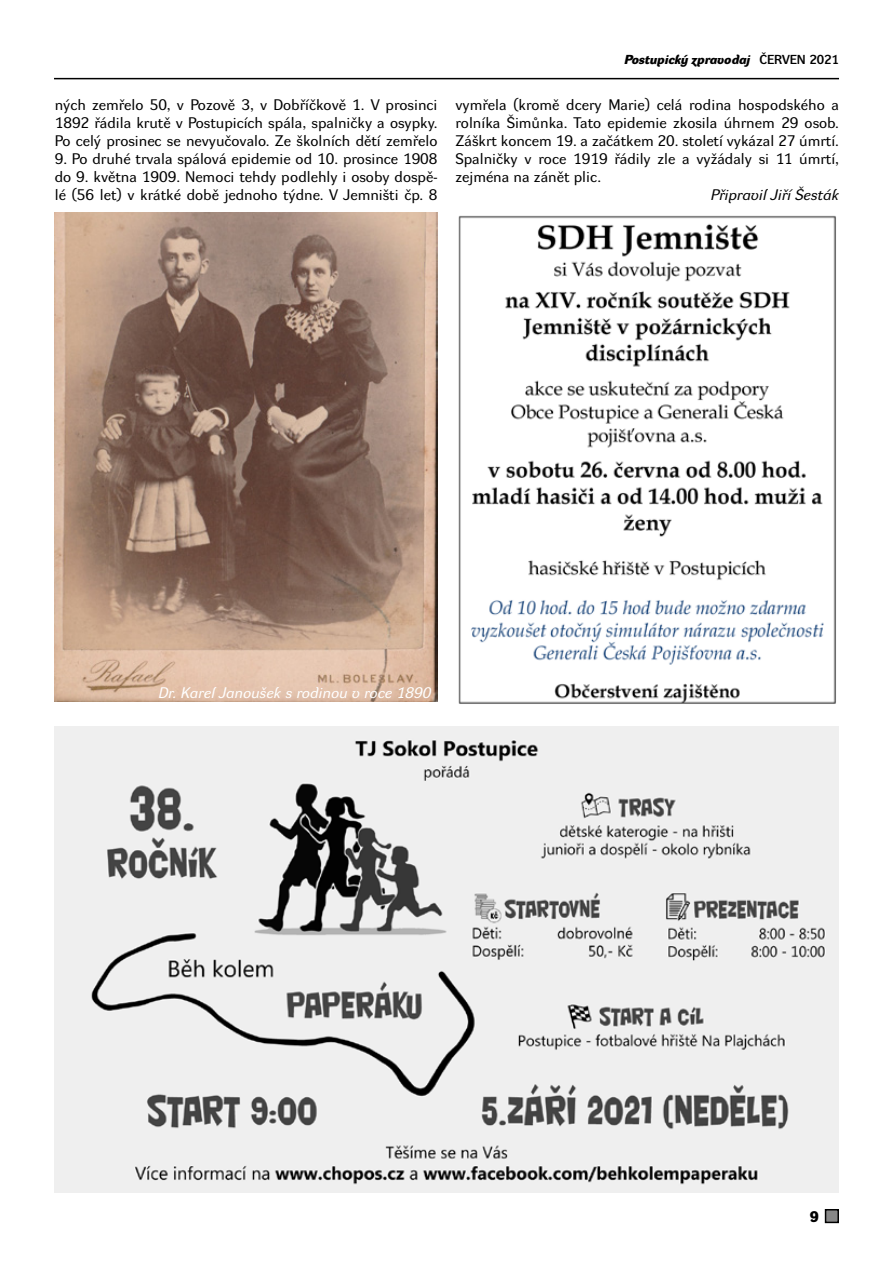
<style>
.page{position:relative;width:893px;height:1263px;background:#fff}
.page>*{position:absolute;margin:0;border:0;box-sizing:border-box;transform-origin:0 0}
.t1{font:15px/18px "Dyna Grotesk RE";color:#000;text-align:justify}
.t2{font:italic 15px "Dyna Grotesk RE";color:#fff}
.t3{font:italic 15px "Dyna Grotesk RE";color:#000}
.t4{font:700 15px "Dyna Grotesk DE";color:#000}
.t5{font:italic 700 12.75px "Dyna Grotesk DE";color:#000}
.s1{font-weight:400;font-style:normal}
</style>
<div class="page">
<hr style="left:54px;top:78px;width:785px;height:1px;background:#000">
<div style="left:825px;top:1210px;width:13px;height:12px;background:#878787"></div>
<div style="left:825px;top:1209px;width:14px;height:14px;border:2px solid #000"></div>
<img style="left:458px;top:215px;width:378px;height:489px">
<img style="left:55px;top:212px;width:382px;height:489px">
<img style="left:55px;top:726px;width:784px;height:467px">
<p class="t1" style="left:55px;top:97px;width:384px">ných zemřelo 50, v Pozově 3, v Dobříčkově 1. V prosinci 1892 řádila krutě v Postupicích spála, spalničky a osypky.<br>Po celý prosinec se nevyučovalo. Ze školních dětí zemřelo</p>
<p class="t1" style="left:55px;top:151px;width:384px">9. Po druhé trvala spálová epidemie od 10. prosince 1908 do 9. května 1909. Nemoci tehdy podlehly i osoby dospě&shy;lé (56 let) v krátké době jednoho týdne. V Jemništi čp. 8</p>
<p class="t5" style="left:624px;top:52px;width:216px">Postupický zpravodaj <span class="s1">ČERVEN 2021</span></p>
<p class="t1" style="left:455px;top:97px;width:385px">vymřela (kromě dcery Marie) celá rodina hospodského a rolníka Šimůnka. Tato epidemie zkosila úhrnem 29 osob.<br>Záškrt koncem 19. a začátkem 20. století vykázal 27 úmrtí.<br>Spalničky v roce 1919 řádily zle a vyžádaly si 11 úmrtí, zejména na zánět plic.</p>
<p class="t3" style="left:711px;top:186px;width:130px">Připravil Jiří Šesták</p>
<p class="t2" style="left:158px;top:684px;width:274px">Dr. Karel Janoušek s rodinou v roce 1890</p>
<p class="t4" style="left:810px;top:1208px;width:10px">9</p>
</div>
